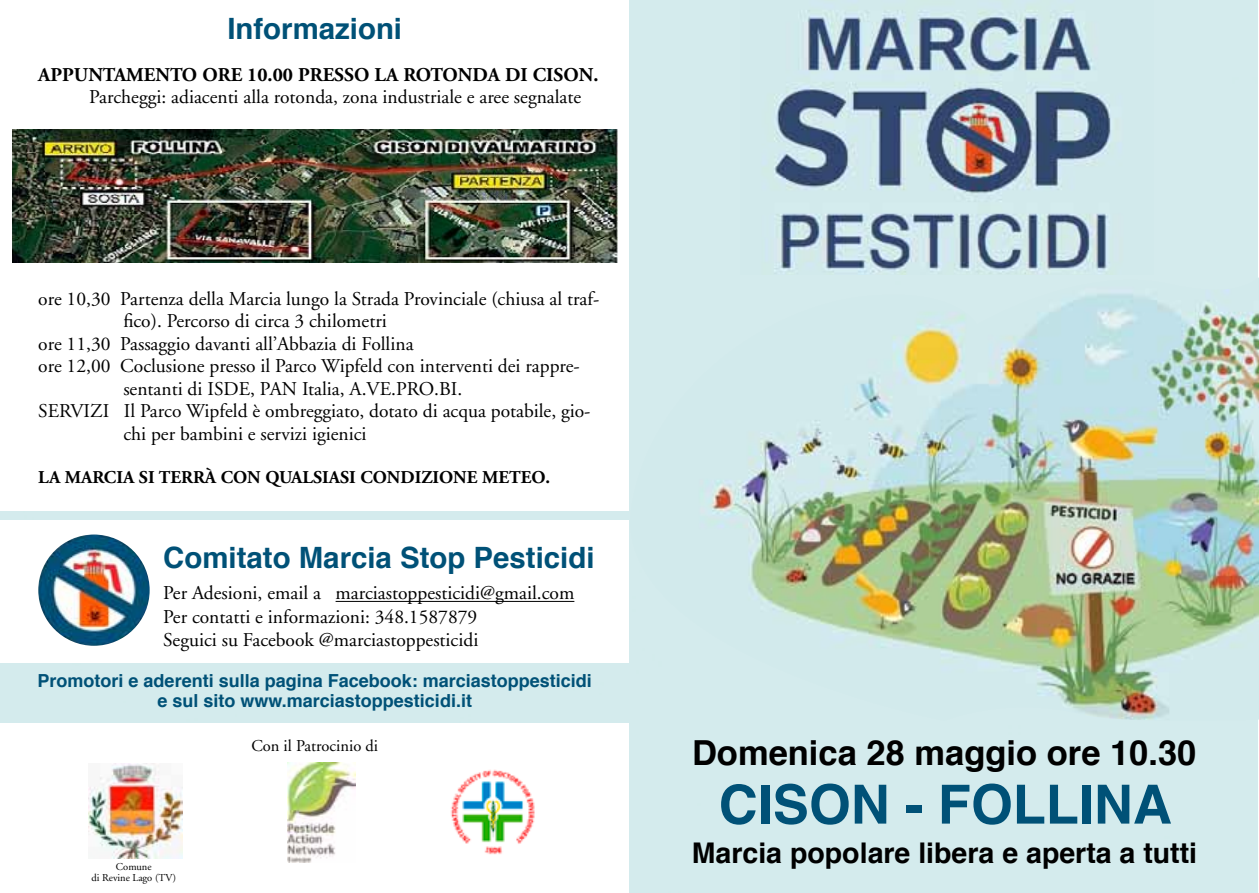
<style>
.page{position:relative;width:1259px;height:893px;background:#fff}
.page>*{position:absolute;margin:0;border:0;box-sizing:border-box;transform-origin:0 0}
.t1{font:700 54px "Helvetica";color:#005177}
.t2{font:700 34.5px "Helvetica";color:#000}
.t3{font:700 29.4px "Helvetica";color:#005177}
.t4{font:700 28.5px "Helvetica";color:#000}
.t5{font:19.5px/23.4px "Adobe Garamond";color:#000}
.t6{font:700 19.5px "Adobe Garamond";color:#000}
.t7{font:700 18px/20.7px "Helvetica";color:#005177;text-align:center}
.t8{font:700 18px "Adobe Garamond";color:#000}
.t9{font:16.5px "Adobe Garamond";color:#000}
.t10{font:10.5px/10.5px "Adobe Garamond";color:#000;text-align:center}
</style>
<div class="page">
<img style="left:288px;top:763px;width:68px;height:99px">
<img style="left:450px;top:769px;width:85px;height:86px">
<img style="left:88px;top:763px;width:95px;height:95px">
<img style="left:12px;top:130px;width:605px;height:133px">
<img style="left:740px;top:0;width:413px;height:264px">
<img style="left:628px;top:264px;width:631px;height:458px">
<hr style="left:335px;top:601px;width:239px;height:1px;background:#000">
<img style="left:38px;top:534px;width:112px;height:112px;border-radius:56px">
<h3 class="t3" style="left:227px;top:5px;width:176px">Informazioni</h3>
<p class="t6" style="left:38px;top:64px;width:561px">APPUNTAMENTO ORE 10.00 PRESSO LA ROTONDA DI CISON.</p>
<p class="t5" style="left:89px;top:86px;width:493px">Parcheggi: adiacenti alla rotonda, zona industriale e aree segnalate</p>
<p class="t5" style="left:38px;top:288px;width:562px">ore 10,30 Partenza della Marcia lungo la Strada Provinciale (chiusa al traf-</p>
<p class="t5" style="left:123px;top:310px;width:265px">fico). Percorso di circa 3 chilometri</p>
<p class="t5" style="left:38px;top:332px;width:377px">ore 11,30 Passaggio davanti all’Abbazia di Follina</p>
<p class="t5" style="left:38px;top:355px;width:543px">ore 12,00 Coclusione presso il Parco Wipfeld con interventi dei rappre-</p>
<p class="t5" style="left:123px;top:377px;width:340px">sentanti di ISDE, PAN Italia, A.VE.PRO.BI.</p>
<p class="t5" style="left:38px;top:400px;width:554px">SERVIZI Il Parco Wipfeld è ombreggiato, dotato di acqua potabile, gio-</p>
<p class="t5" style="left:123px;top:422px;width:245px">chi per bambini e servizi igienici</p>
<p class="t8" style="left:38px;top:467px;width:55px">LA MARCIA</p>
<p class="t8" style="left:139px;top:467px;width:33px">SI TERR</p>
<p class="t8" style="left:205px;top:467px;width:30px">À CON</p>
<p class="t8" style="left:265px;top:467px;width:25px">QUALSIASI</p>
<p class="t8" style="left:360px;top:467px;width:13px">CONDI</p>
<p class="t8" style="left:421px;top:467px;width:24px">ZIONE</p>
<p class="t8" style="left:482px;top:467px;width:14px">METEO</p>
<p class="t8" style="left:545px;top:467px;width:6px">.</p>
<h3 class="t3" style="left:163px;top:534px;width:433px">Comitato Marcia Stop Pesticidi</h3>
<p class="t5" style="left:163px;top:582px;width:412px">Per Adesioni, email a marciastoppesticidi@gmail.com<br>Per contatti e informazioni: 348.1587879<br>Seguici su Facebook @marciastoppesticidi</p>
<p class="t7" style="left:38px;top:670px;width:556px">Promotori e aderenti sulla pagina Facebook: marciastoppesticidi e sul sito www.marciastoppesticidi.it</p>
<p class="t10" style="left:92px;top:862px;width:86px">Comune<br>di Revine Lago (TV)</p>
<p class="t9" style="left:251px;top:737px;width:128px">Con il Patrocinio di</p>
<h2 class="t2" style="left:692px;top:725px;width:506px">Domenica 28 maggio ore 10.30</h2>
<h1 class="t1" style="left:718px;top:761px;width:288px">CISON - FOLL</h1>
<h1 class="t1" style="left:1078px;top:761px;width:92px">INA</h1>
<h3 class="t4" style="left:692px;top:830px;width:507px">Marcia popolare libera e aperta a tutti</h3>
</div>
